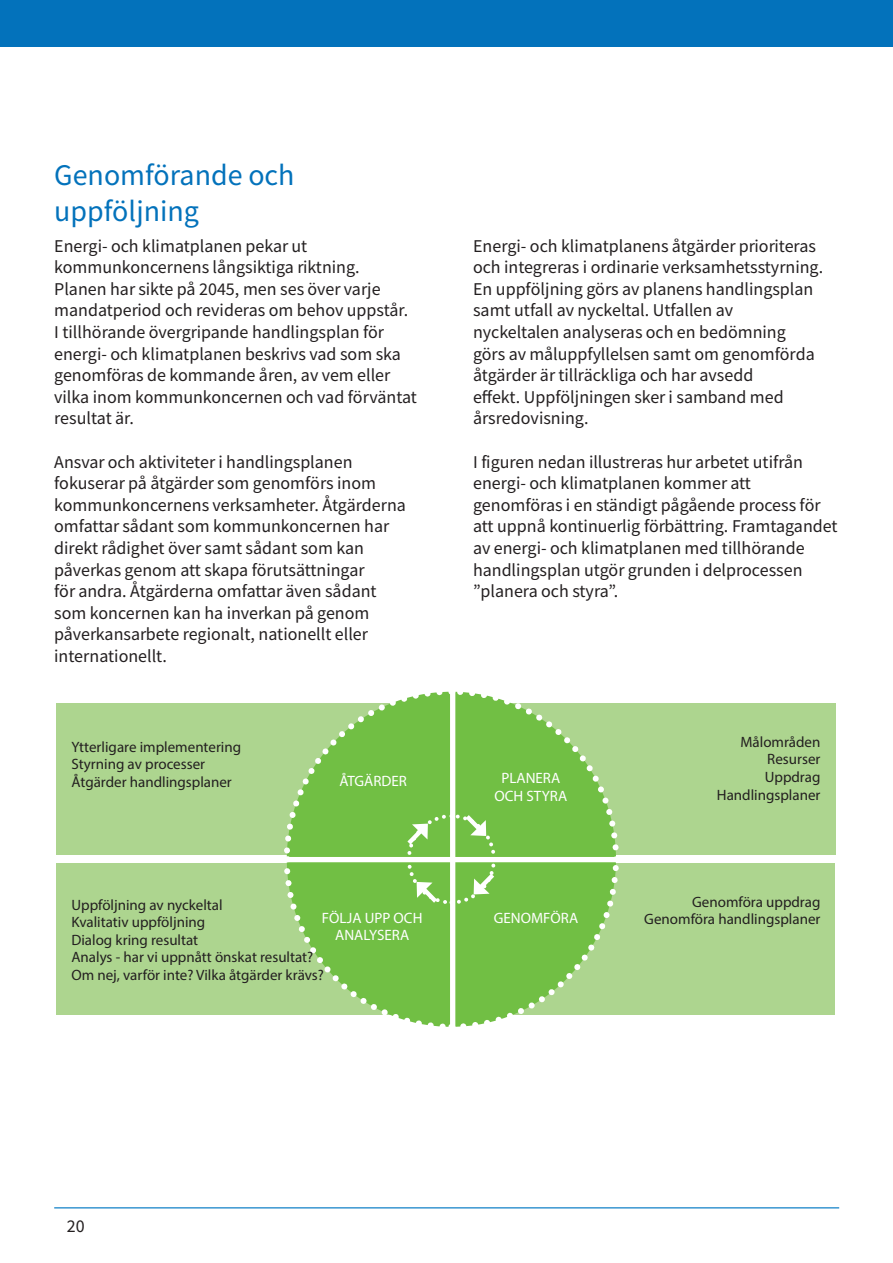
<style>
.page{position:relative;width:893px;height:1263px;background:#fff}
.page>*{position:absolute;margin:0;border:0;box-sizing:border-box;transform-origin:0 0}
.Rubrik1{font:30px/36px "Source Sans Variable";color:#0372bb}
.t1{font:18px/21.6px "Source Sans Variable";color:#231f20}
.Innehållsstil3{font:15px "Myriad Pro";color:#231f20}
.Innehållsstil3-2{font:15px/17.7px "Myriad Pro";color:#fff;text-align:center}
</style>
<div class="page">
<hr style="left:54px;top:1207px;width:785px;height:1px;background:#3a96d1">
<div style="left:456px;top:703px;width:379px;height:152px;background:#add58f"></div>
<div style="left:456px;top:863px;width:379px;height:151px;background:#add58f"></div>
<div style="left:56px;top:863px;width:391px;height:151px;background:#add58f"></div>
<div style="left:56px;top:703px;width:391px;height:152px;background:#add58f"></div>
<svg style="left:281px;top:691px;width:341px;height:336px"></svg>
<div style="left:0;top:0;width:893px;height:47px;background:#0372bb"></div>
<p class="Rubrik1" style="left:54px;top:157px;width:242px">Genomförande och uppföljning</p>
<p class="t1" style="left:54px;top:235px;width:364px">Energi- och klimatplanen pekar ut kommunkoncernens långsiktiga riktning.<br>Planen har sikte på 2045, men ses över varje mandatperiod och revideras om behov uppstår.<br>I tillhörande övergripande handlingsplan för energi- och klimatplanen beskrivs vad som ska genomföras de kommande åren, av vem eller vilka inom kommunkoncernen och vad förväntat resultat är.</p>
<p class="t1" style="left:54px;top:451px;width:353px">Ansvar och aktiviteter i handlingsplanen fokuserar på åtgärder som genomförs inom kommunkoncernens verksamheter. Åtgärderna omfattar sådant som kommunkoncernen har direkt rådighet över samt sådant som kan påverkas genom att skapa förutsättningar<br>för andra. Åtgärderna omfattar även sådant som koncernen kan ha inverkan på genom påverkansarbete regionalt, nationellt eller internationellt.</p>
<p class="t1" style="left:473px;top:235px;width:352px">Energi- och klimatplanens åtgärder prioriteras och integreras i ordinarie verksamhetsstyrning.<br>En uppföljning görs av planens handlingsplan samt utfall av nyckeltal. Utfallen av nyckeltalen analyseras och en bedömning<br>görs av måluppfyllelsen samt om genomförda åtgärder är tillräckliga och har avsedd<br>effekt. Uppföljningen sker i samband med årsredovisning.</p>
<p class="t1" style="left:473px;top:451px;width:366px">I figuren nedan illustreras hur arbetet utifrån energi- och klimatplanen kommer att genomföras i en ständigt pågående process för att uppnå kontinuerlig förbättring. Framtagandet av energi- och klimatplanen med tillhörande handlingsplan utgör grunden i delprocessen ”planera och styra”.</p>
<p class="Innehållsstil3" style="left:71px;top:737px;width:171px">Ytterligare implementering</p>
<p class="Innehållsstil3" style="left:71px;top:755px;width:135px">Styrning av processer</p>
<p class="Innehållsstil3" style="left:71px;top:772px;width:162px">Åtgärder handlingsplaner</p>
<p class="Innehållsstil3-2" style="left:339px;top:772px;width:69px">ÅTGÄRDER</p>
<p class="Innehållsstil3-2" style="left:495px;top:769px;width:74px">PLANERA<br>OCH STYRA</p>
<p class="Innehållsstil3" style="left:71px;top:896px;width:153px">Uppföljning av nyckeltal</p>
<p class="Innehållsstil3" style="left:71px;top:913px;width:135px">Kvalitativ uppföljning</p>
<p class="Innehållsstil3" style="left:71px;top:931px;width:128px">Dialog kring resultat</p>
<p class="Innehållsstil3" style="left:71px;top:948px;width:243px">Analys - har vi uppnått önskat resultat?</p>
<p class="Innehållsstil3" style="left:71px;top:966px;width:254px">Om nej, varför inte? Vilka åtgärder krävs?</p>
<p class="Innehållsstil3-2" style="left:322px;top:908px;width:102px">FÖLJA UPP OCH<br>ANALYSERA</p>
<p class="Innehållsstil3-2" style="left:494px;top:908px;width:86px">GENOMFÖRA</p>
<p class="Innehållsstil3" style="left:740px;top:733px;width:82px">Målområden</p>
<p class="Innehållsstil3" style="left:767px;top:750px;width:55px">Resurser</p>
<p class="Innehållsstil3" style="left:765px;top:768px;width:57px">Uppdrag</p>
<p class="Innehållsstil3" style="left:717px;top:785px;width:105px">Handlingsplaner</p>
<p class="Innehållsstil3" style="left:692px;top:892px;width:130px">Genomföra uppdrag</p>
<p class="Innehållsstil3" style="left:644px;top:910px;width:178px">Genomföra handlingsplaner</p>
<p class="t1" style="left:67px;top:1215px;width:19px">20</p>
</div>
